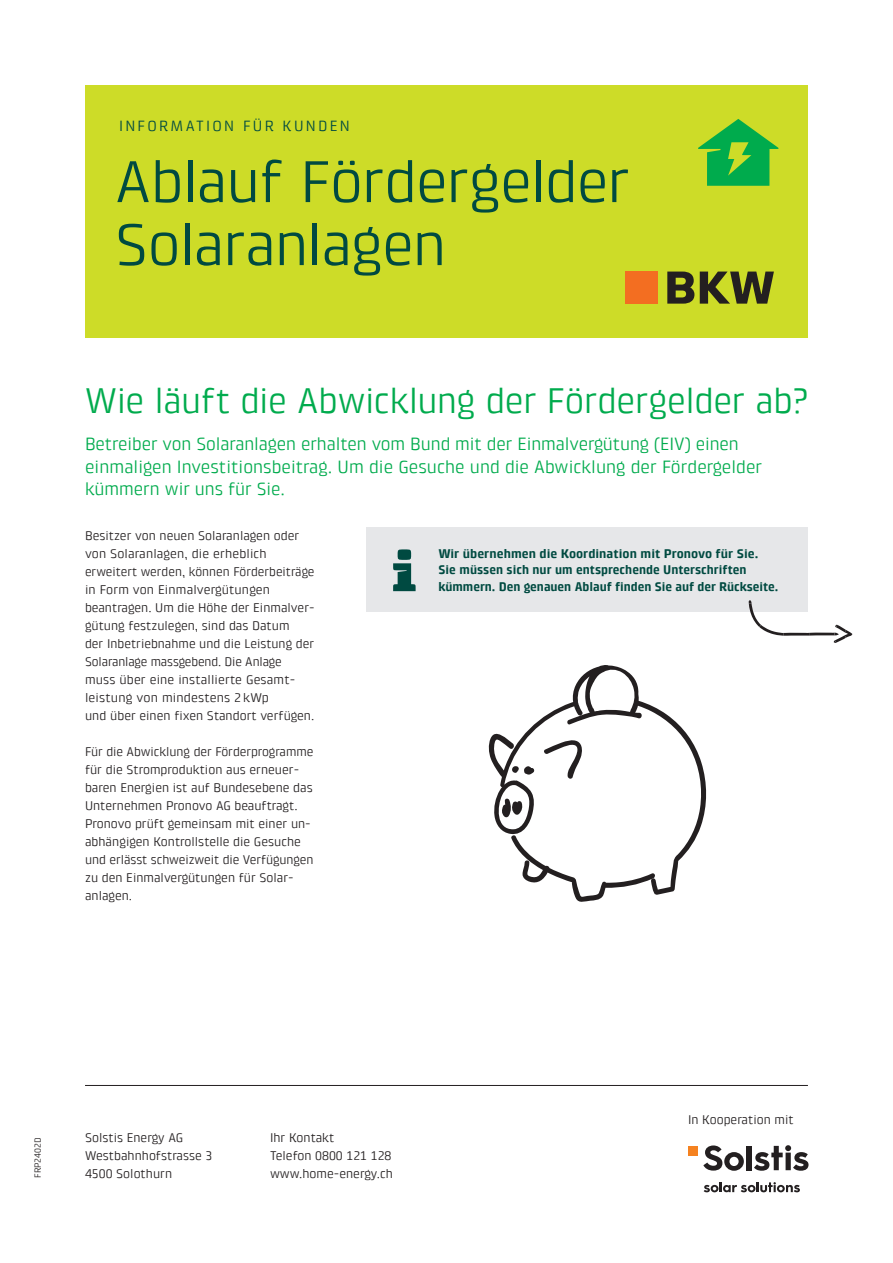
<style>
.page{position:relative;width:893px;height:1263px;background:#fff}
.page>*{position:absolute;margin:0;border:0;box-sizing:border-box;transform-origin:0 0}
.BKW_Headline_40_42pt_Regular_DE{font:60px/63px "Klint Pro";letter-spacing:-.015em;color:#004a41}
.BKW_Headline_30_32pt_Regular_DE{font:36px "Klint Pro";letter-spacing:-.01em;color:#00ab4d}
.BKW_Intro_12_15pt_Regular_DE{font:18px/22.5px "Klint Pro";letter-spacing:-.005em;color:#00ab4d}
.BKW_Cover_Rubrik_10_12pt_Regular_DE{font:15px "Klint Pro";letter-spacing:.15em;color:#004a41}
.BKW_Copy_8_5_12pt_Regular_DE{font:12.75px/18px "Klint Pro";color:#231f20}
.BKW_Subheadline_3_8_5_12pt_Bold_DE{font:700 12.75px/16.5px "Klint Pro";color:#004a41}
.BKW_Address_8_5_12pt_Regular_DE{font:12.75px "Klint Pro";color:#231f20}
.BKW_Printnumber_6_8pt_Regular_DE{font:9px "Klint Pro";color:#231f20}
</style>
<div class="page">
<hr style="left:85px;top:1085px;width:723px;height:1px;background:#231f20">
<div style="left:85px;top:85px;width:723px;height:253px;background:#cddc28"></div>
<div style="left:625px;top:272px;width:32px;height:32px;background:#f36e21"></div>
<svg style="left:667px;top:272px;width:27px;height:32px"></svg>
<svg style="left:700px;top:272px;width:74px;height:32px"></svg>
<svg style="left:698px;top:119px;width:80px;height:67px"></svg>
<div style="left:366px;top:528px;width:442px;height:84px;background:#e6e7e9"></div>
<svg style="left:393px;top:549px;width:23px;height:42px"></svg>
<svg style="left:574px;top:895px;width:30px;height:7px"></svg>
<svg style="left:488px;top:665px;width:219px;height:230px"></svg>
<svg style="left:749px;top:600px;width:103px;height:43px"></svg>
<div style="left:688px;top:1146px;width:10px;height:9px;background:#f58220"></div>
<svg style="left:704px;top:1182px;width:96px;height:10px"></svg>
<svg style="left:703px;top:1145px;width:41px;height:26px"></svg>
<div style="left:746px;top:1146px;width:6px;height:24px;background:#231f20"></div>
<svg style="left:754px;top:1145px;width:54px;height:26px"></svg>
<p class="BKW_Cover_Rubrik_10_12pt_Regular_DE" style="left:119px;top:117px;width:232px">INFORMATION FÜR KUNDEN</p>
<p class="BKW_Headline_40_42pt_Regular_DE" style="left:115px;top:150px;width:517px">Ablauf Fördergelder<br>Solaranlagen</p>
<p class="BKW_Headline_30_32pt_Regular_DE" style="left:85px;top:380px;width:724px">Wie läuft die Abwicklung der Fördergelder ab?</p>
<p class="BKW_Intro_12_15pt_Regular_DE" style="left:85px;top:433px;width:679px">Betreiber von Solaranlagen erhalten vom Bund mit der Einmalvergütung (EIV) einen einmaligen Investitionsbeitrag. Um die Gesuche und die Abwicklung der Fördergelder -kümmern wir uns für Sie.</p>
<p class="BKW_Copy_8_5_12pt_Regular_DE" style="left:85px;top:527px;width:231px">Besitzer von neuen Solaranlagen oder von Solaranlagen, die erheblich erweitert werden, können Förderbeiträge in Form von Einmalvergütungen beantragen. Um die Höhe der Einmalver&shy;gütung festzulegen, sind das Datum<br>der Inbetriebnahme und die Leistung der Solaranlage massgebend. Die Anlage muss über eine installierte Gesamt&shy;leistung von mindestens 2 kWp<br>und über einen fixen Standort verfügen.</p>
<p class="BKW_Copy_8_5_12pt_Regular_DE" style="left:85px;top:743px;width:230px">Für die Abwicklung der Förderprogramme für die Stromproduktion aus erneuer&shy;baren Energien ist auf Bundesebene das Unternehmen Pronovo AG beauftragt.<br>Pronovo prüft gemeinsam mit einer un&shy;abhängigen Kontrollstelle die Gesuche und erlässt schweizweit die Verfügungen zu den Einmalvergütungen für Solar&shy;anlagen.</p>
<p class="BKW_Subheadline_3_8_5_12pt_Bold_DE" style="left:438px;top:545px;width:341px">Wir übernehmen die Koordination mit Pronovo für Sie.<br>Sie müssen sich nur um entsprechende Unterschriften kümmern. Den genauen Ablauf finden Sie auf der Rückseite.</p>
<p class="BKW_Printnumber_6_8pt_Regular_DE" style="left:33px;top:1178px;width:42px;rotate:-90deg">FRP2402D</p>
<p class="BKW_Address_8_5_12pt_Regular_DE" style="left:85px;top:1130px;width:100px">Solstis Energy AG</p>
<p class="BKW_Address_8_5_12pt_Regular_DE" style="left:85px;top:1148px;width:129px">Westbahnhofstrasse 3</p>
<p class="BKW_Address_8_5_12pt_Regular_DE" style="left:85px;top:1166px;width:89px">4500 Solothurn</p>
<p class="BKW_Address_8_5_12pt_Regular_DE" style="left:270px;top:1130px;width:66px">Ihr Kontakt</p>
<p class="BKW_Address_8_5_12pt_Regular_DE" style="left:270px;top:1148px;width:123px">Telefon 0800 121 128</p>
<p class="BKW_Address_8_5_12pt_Regular_DE" style="left:270px;top:1166px;width:124px">www.home-energy.ch</p>
<p class="BKW_Address_8_5_12pt_Regular_DE" style="left:688px;top:1112px;width:107px">In Kooperation mit</p>
</div>
